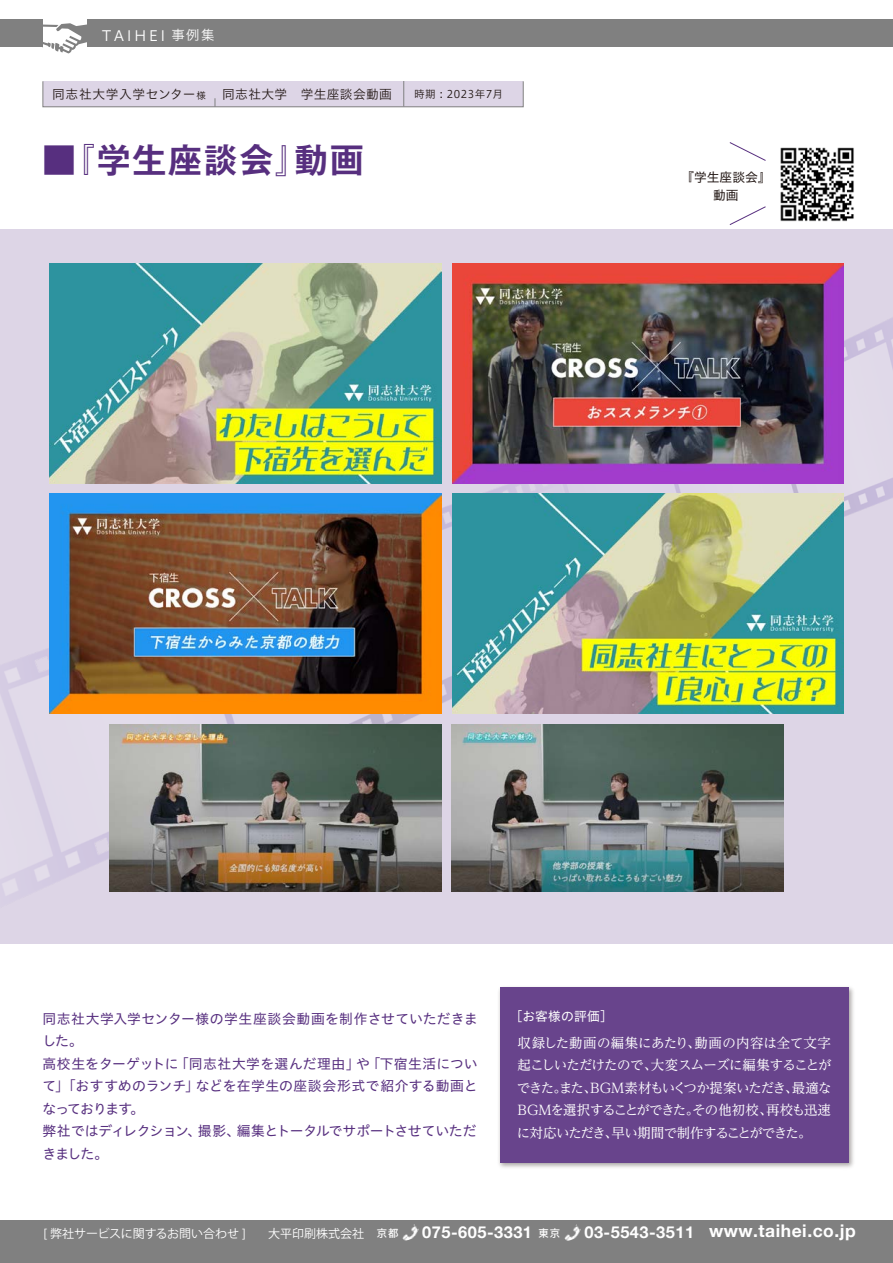
<style>
.page{position:relative;width:893px;height:1263px;background:#fff}
.page>*{position:absolute;margin:0;border:0;box-sizing:border-box;transform-origin:0 0}
.t1{font:700 34.05px "Gothic MB101 Pr 5 De";letter-spacing:.05em;color:#572f7f}
.t2{font:700 17.4px "Helvetica Neue";letter-spacing:.03em;color:#fff}
.t3{font:700 16.35px "Helvetica Neue";letter-spacing:.03em;color:#fff}
.t4{font:14.25px "Hiragino UD Sans Std W3";letter-spacing:.15em;color:#fff}
.t5{font:13.8px/22.5px "Hiragino UD Sans Std W4";letter-spacing:.005em;color:#572f7f}
.t6{font:13.5px/22.5px "UD Reimin Pr 6 N";letter-spacing:-.065em;color:#fff;text-align:justify}
.t7{font:12.75px "Hiragino UD Sans Std W3";letter-spacing:.025em;color:#231815}
.t8{font:12.75px "Hiragino UD Sans Std W3";letter-spacing:.045em;color:#231815}
.t9{font:12.75px/18px "Hiragino UD Sans Std W4";color:#231815;text-align:center}
.t10{font:12.75px "Hiragino UD Sans Std W4";letter-spacing:.01em;color:#fff}
.t11{font:12px "Koz Go Pro";color:#fff}
.t12{font:10.65px "Hiragino UD Sans Std W3";letter-spacing:.05em;color:#231815}
.s1{font-size:13.5px}
.s2{font-size:9.6px}
.s3{font-weight:500;font-size:10.35px}
.s4{font-family:"Koz Go Pro";font-weight:500;font-size:10.35px}
.s5{font-size:16.35px}
</style>
<div class="page">
<svg style="left:42px;top:20px;width:46px;height:33px"></svg>
<div style="left:0;top:20px;width:42px;height:27px;background:#808080"></div>
<div style="left:88px;top:20px;width:805px;height:27px;background:#808080"></div>
<div style="left:0;top:1221px;width:893px;height:42px;background:#808080"></div>
<img style="left:402px;top:1224px;width:17px;height:17px">
<img style="left:564px;top:1224px;width:17px;height:17px">
<div style="left:0;top:229px;width:893px;height:715px;background:#ddd5e6"></div>
<svg style="left:729px;top:206px;width:37px;height:19px"></svg>
<svg style="left:729px;top:142px;width:37px;height:19px"></svg>
<div style="left:43px;top:81px;width:480px;height:26px;background:#ddd5e6"></div>
<div style="left:42px;top:81px;width:482px;height:26px;border:1px solid #808080"></div>
<svg style="left:403px;top:81px;width:1px;height:26px"></svg>
<img style="left:498px;top:987px;width:356px;height:181px">
<div style="left:500px;top:987px;width:348px;height:176px;background:#68448c"></div>
<img style="left:780px;top:147px;width:74px;height:75px">
<img style="left:50px;top:494px;width:391px;height:220px">
<img style="left:452px;top:263px;width:391px;height:220px">
<img style="left:452px;top:494px;width:391px;height:220px">
<img style="left:50px;top:263px;width:391px;height:220px">
<img style="left:451px;top:724px;width:333px;height:167px">
<img style="left:109px;top:724px;width:333px;height:168px">
<p class="t4" style="left:102px;top:25px;width:114px">TAIHEI <span class="s1">事例集</span></p>
<p class="t8" style="left:52px;top:84px;width:155px">同志社大学入学センター<span class="s2">様</span></p>
<p class="t7" style="left:222px;top:84px;width:171px">同志社大学　学生座談会動画</p>
<p class="t12" style="left:414px;top:86px;width:91px">時期 : 2023年7月</p>
<h1 class="t1" style="left:42px;top:132px;width:323px">■『学生座談会』動画</h1>
<p class="t9" style="left:681px;top:168px;width:91px">『学生座談会』動画</p>
<p class="t5" style="left:43px;top:1006px;width:437px">同志社大学入学センター様の学生座談会動画を制作させていただきました。<br>高校生をターゲットに「同志社大学を選んだ理由」や「下宿生活について」「おすすめのランチ」などを在学生の座談会形式で紹介する動画となっております。<br>弊社ではディレクション、撮影、編集とトータルでサポートさせていただきました。</p>
<p class="t10" style="left:516px;top:1006px;width:92px">[お客様の評価]</p>
<p class="t6" style="left:517px;top:1031px;width:316px">収録した動画の編集にあたり、動画の内容は全て文字起こしいただけたので、大変スムーズに編集することができた。また、BGM素材もいくつか提案いただき、最適なBGMを選択することができた。その他初校、再校も迅速に対応いただき、早い期間で制作することができた。</p>
<p class="t11" style="left:43px;top:1225px;width:204px">[ 弊社サービスに関するお問い合わせ ]</p>
<p class="t11" style="left:268px;top:1226px;width:132px">大平印刷株式会社 <span class="s3">京都</span></p>
<p class="t3" style="left:422px;top:1219px;width:139px">075-605-3331 <span class="s4">東京</span></p>
<p class="t2" style="left:584px;top:1217px;width:273px"><span class="s5">03-5543-3511</span> www.taihei.co.jp</p>
</div>
